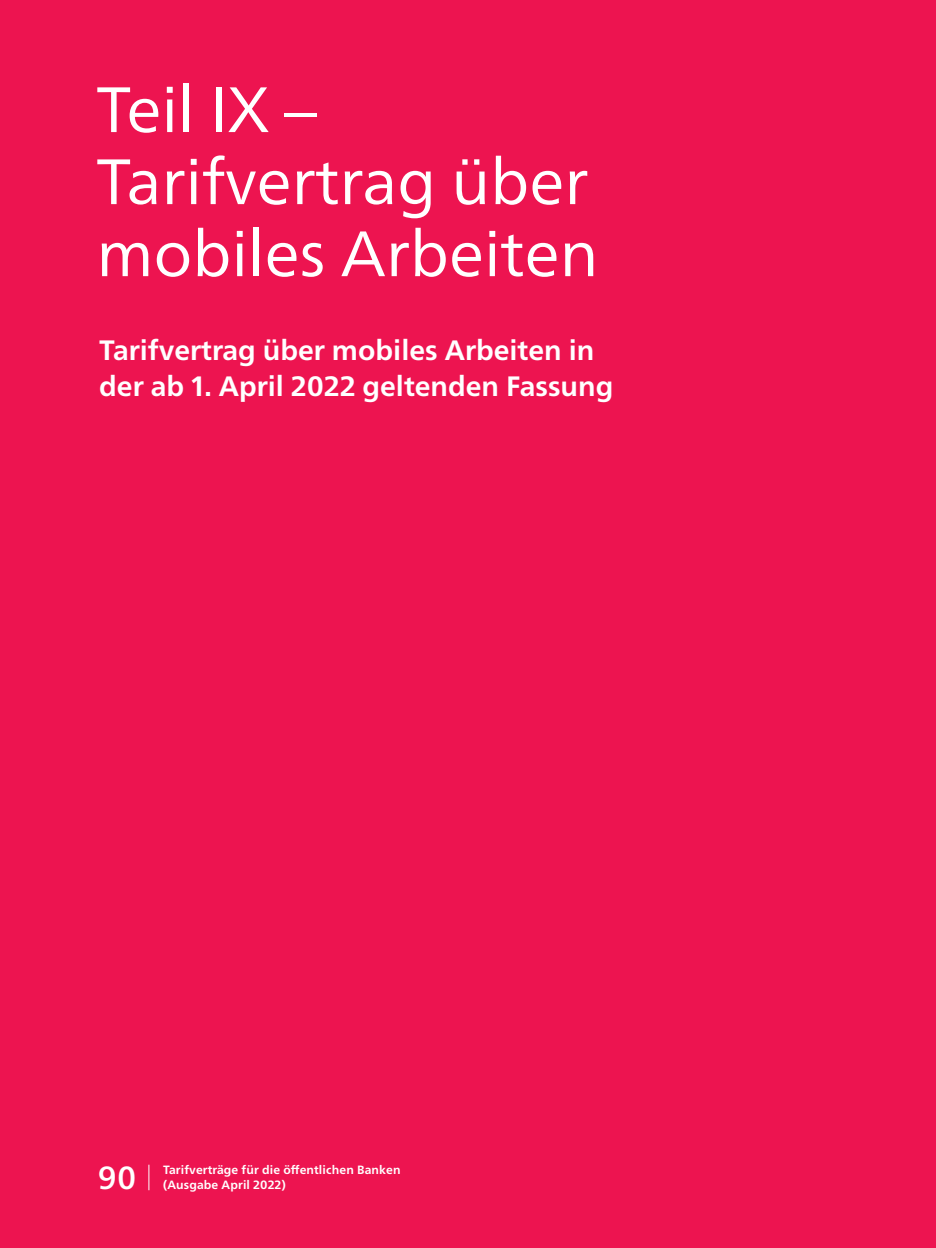
<style>
.page{position:relative;width:936px;height:1248px;background:#fff}
.page>*{position:absolute;margin:0;border:0;box-sizing:border-box;transform-origin:0 0}
.Kapitel_32_pt{font:64px/72px "Frutiger Neue LT Pro";color:#fff}
.t1{font:500 32px "Frutiger Neue LT Pro";color:#fff}
.Kapitel_14_pt{font:700 28px/36px "Frutiger Neue LT Pro";color:#fff}
.t2{font:700 12px "Frutiger Neue LT Pro";letter-spacing:.01em;color:#fff}
</style>
<div class="page">
<div style="left:0;top:0;width:935px;height:1247px;background:#ed1450"></div>
<svg style="left:148px;top:1164px;width:1px;height:26px"></svg>
<p class="Kapitel_32_pt" style="left:96px;top:73px;width:503px">Teil IX –<br>Tarifvertrag über mobiles Arbeiten</p>
<p class="Kapitel_14_pt" style="left:99px;top:332px;width:515px">Tarifvertrag über mobiles Arbeiten in der ab 1. April 2022 geltenden Fassung</p>
<p class="t1" style="left:98px;top:1158px;width:40px">90</p>
<p class="t2" style="left:163px;top:1162px;width:239px">Tarifverträge für die öffentlichen Banken</p>
<p class="t2" style="left:163px;top:1177px;width:124px">(Ausgabe April 2022)</p>
</div>
